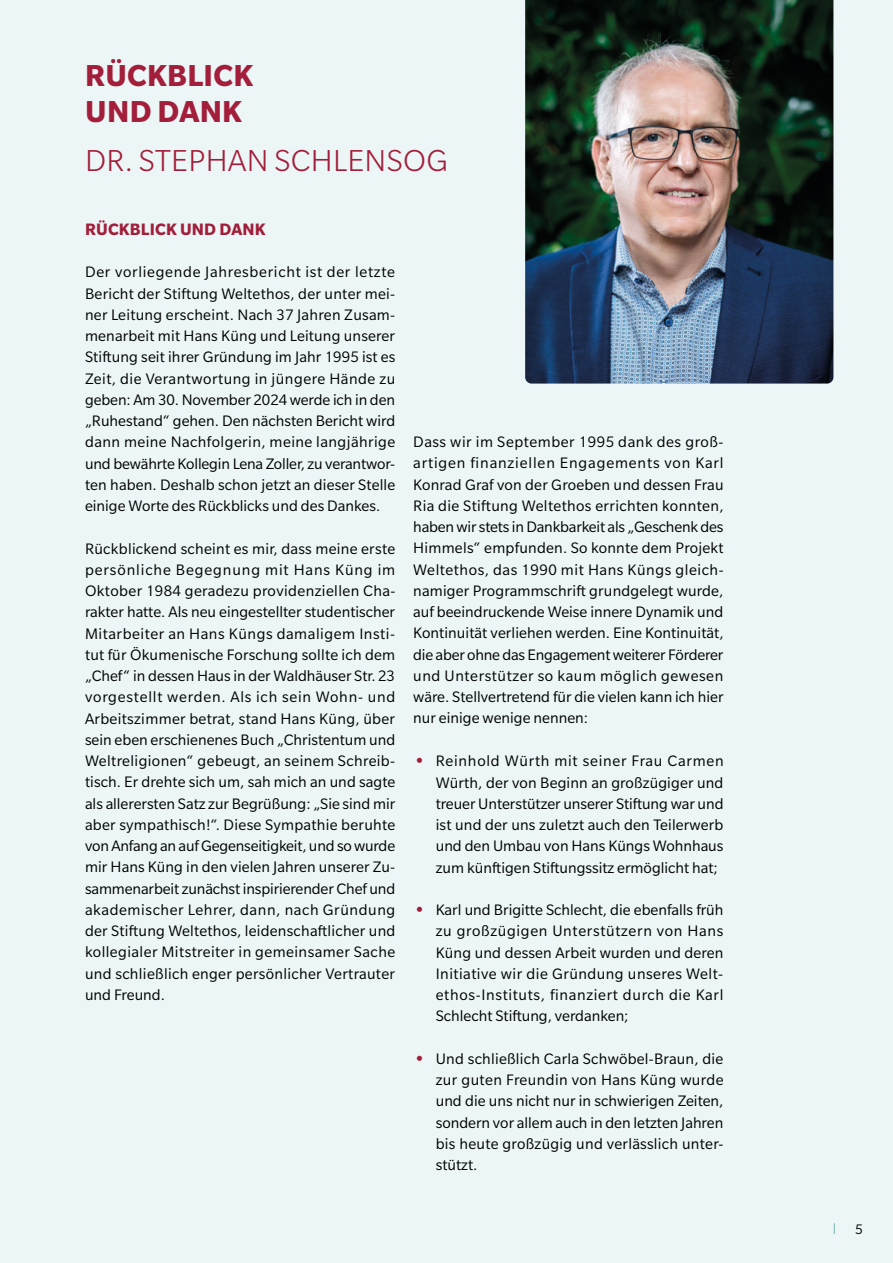
<style>
.page{position:relative;width:893px;height:1263px;background:#ecf6f6}
.page>*{position:absolute;margin:0;border:0;box-sizing:border-box;transform-origin:0 0}
.t1{font:300 33px "Slate Pro";letter-spacing:.01em;color:#a21e3b}
.t2{font:700 33px/36px "Slate Pro";letter-spacing:.01em;color:#a21e3b}
.t3{font:700 18px "Slate Pro";letter-spacing:.01em;color:#a21e3b}
.t4{font:16.5px/21.3px "Slate Pro";color:#000;text-align:justify}
.t5{font:15px "Slate Pro";color:#000}
.s1{font-weight:700;font-size:18px;color:#a21e3b}
</style>
<div class="page">
<img style="left:525px;top:0;width:308px;height:384px">
<h1 class="t2" style="left:85px;top:57px;width:170px">RÜCKBLICK<br>UND DANK</h1>
<h1 class="t1" style="left:85px;top:143px;width:364px">DR. STEPHAN SCHLENSOG</h1>
<p class="t3" style="left:85px;top:219px;width:182px">RÜCKBLICK UND DANK</p>
<p class="t4" style="left:85px;top:261px;width:312px">Der vorliegende Jahresbericht ist der letzte Bericht der Stiftung Weltethos, der unter mei&shy;ner Leitung erscheint. Nach 37 Jahren Zusam&shy;menarbeit mit Hans Küng und Leitung unserer Stiftung seit ihrer Gründung im Jahr 1995 ist es Zeit, die Verantwortung in jüngere Hände zu geben: Am 30. November 2024 werde ich in den „Ruhestand“ gehen. Den nächsten Bericht wird dann meine Nachfolgerin, meine langjährige und bewährte Kollegin Lena Zoller, zu verantwor&shy;ten haben. Deshalb schon jetzt an dieser Stelle einige Worte des Rückblicks und des Dankes.</p>
<p class="t4" style="left:85px;top:538px;width:312px">Rückblickend scheint es mir, dass meine erste persönliche Begegnung mit Hans Küng im Oktober 1984 geradezu providenziellen Cha&shy;rakter hatte. Als neu eingestellter studentischer Mitarbeiter an Hans Küngs damaligem Insti&shy;tut für Ökumenische Forschung sollte ich dem „Chef“ in dessen Haus in der Waldhäuser Str. 23 vorgestellt werden. Als ich sein Wohn- und Arbeitszimmer betrat, stand Hans Küng, über sein eben erschienenes Buch „Christentum und Weltreligionen“ gebeugt, an seinem Schreib&shy;tisch. Er drehte sich um, sah mich an und sagte als allerersten Satz zur Begrüßung: „Sie sind mir aber sympathisch!“. Diese Sympathie beruhte von Anfang an auf Gegenseitigkeit, und so wurde mir Hans Küng in den vielen Jahren unserer Zu&shy;sammenarbeit zunächst inspirierender Chef und akademischer Lehrer, dann, nach Gründung der Stiftung Weltethos, leidenschaftlicher und kollegialer Mitstreiter in gemeinsamer Sache und schließlich enger persönlicher Vertrauter und Freund.</p>
<p class="t4" style="left:413px;top:431px;width:312px">Dass wir im September 1995 dank des groß&shy;artigen finanziellen Engagements von Karl Konrad Graf von der Groeben und dessen Frau Ria die Stiftung Weltethos errichten konnten, haben wir stets in Dankbarkeit als „Geschenk des Himmels“ empfunden. So konnte dem Projekt Weltethos, das 1990 mit Hans Küngs gleich&shy;namiger Programmschrift grundgelegt wurde, auf beeindruckende Weise innere Dynamik und Kontinuität verliehen werden. Eine Kontinuität, die aber ohne das Engagement weiterer Förderer und Unterstützer so kaum möglich gewesen wäre. Stellvertretend für die vielen kann ich hier nur einige wenige nennen:</p>
<p class="t4" style="left:436px;top:750px;width:289px;text-indent:-21px"><span class="s1">•</span> Reinhold Würth mit seiner Frau Carmen Würth, der von Beginn an großzügiger und treuer Unterstützer unserer Stiftung war und ist und der uns zuletzt auch den Teilerwerb und den Umbau von Hans Küngs Wohnhaus zum künftigen Stiftungssitz ermöglicht hat;</p>
<p class="t4" style="left:436px;top:899px;width:289px;text-indent:-21px"><span class="s1">•</span> Karl und Brigitte Schlecht, die ebenfalls früh zu großzügigen Unterstützern von Hans Küng und dessen Arbeit wurden und deren Initiative wir die Gründung unseres Welt&shy;ethos-Instituts, finanziert durch die Karl Schlecht Stiftung, verdanken;</p>
<p class="t4" style="left:436px;top:1048px;width:289px;text-indent:-21px"><span class="s1">•</span> Und schließlich Carla Schwöbel-Braun, die zur guten Freundin von Hans Küng wurde und die uns nicht nur in schwierigen Zeiten, sondern vor allem auch in den letzten Jahren bis heute großzügig und verlässlich unter&shy;stützt.</p>
<p class="t5" style="left:855px;top:1221px;width:9px">5</p>
</div>
